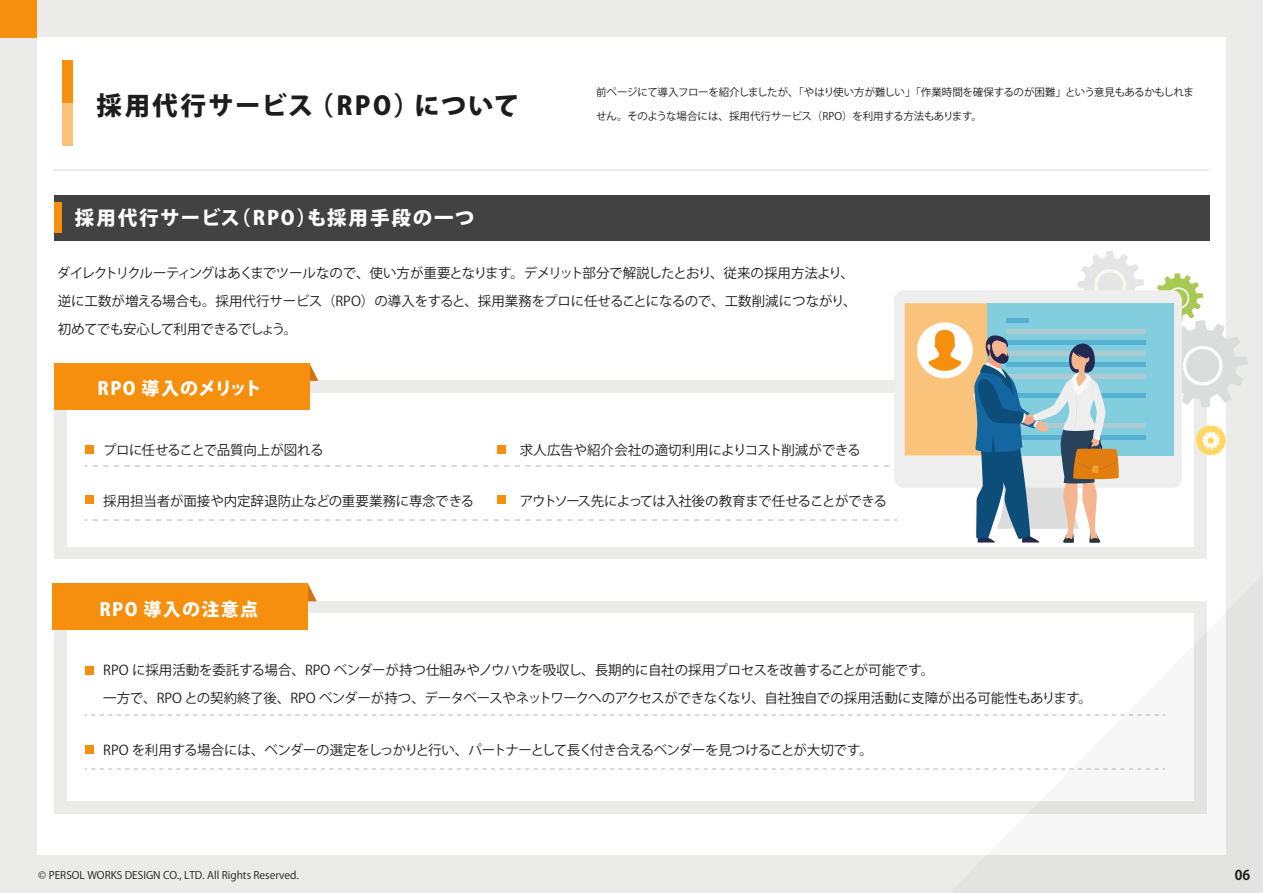
<style>
.page{position:relative;width:1263px;height:893px;background:#fff}
.page>*{position:absolute;margin:0;border:0;box-sizing:border-box;transform-origin:0 0}
.t1{font:800 25.5px "Koz Go Pr 6 N";letter-spacing:.075em;color:#1d1d1d}
.t2{font:800 19.5px "Koz Go Pr 6 N";letter-spacing:.095em;color:#fff}
.t3{font:800 18px "Koz Go Pr 6 N";letter-spacing:.035em;color:#fff}
.t4{font:800 18px "Koz Go Pr 6 N";letter-spacing:.08em;color:#fff}
.t5{font:13.5px/27.6px "Koz Go Pr 6 N";letter-spacing:-.02em;color:#1d1d1d}
.t6{font:13.5px "Koz Go Pr 6 N";letter-spacing:-.04em;color:#1d1d1d}
.t7{font:13.5px "Koz Go Pr 6 N";letter-spacing:-.05em;color:#1d1d1d}
.t8{font:700 13.5px "Koz Go Pr 6 N";color:#1d1d1d}
.t9{font:10.5px "Koz Go Pr 6 N";letter-spacing:-.03em;color:#1d1d1d}
.t10{font:10.5px "Koz Go Pr 6 N";color:#1d1d1d}
.t11{font:10.5px "Koz Go Pr 6 N";letter-spacing:-.02em;color:#1d1d1d}
</style>
<div class="page">
<div style="left:0;top:0;width:1263px;height:892px;background:#ebebea"></div>
<div style="left:38px;top:37px;width:1188px;height:818px;background:#fff"></div>
<div style="left:54px;top:380px;width:1153px;height:179px;background:#ebebea"></div>
<div style="left:67px;top:393px;width:1127px;height:153px;background:#fff"></div>
<div style="left:54px;top:601px;width:1153px;height:213px;background:#ebebea"></div>
<div style="left:67px;top:614px;width:1127px;height:187px;background:#fff"></div>
<svg style="left:85px;top:715px;width:861px;height:1px"></svg>
<div style="left:85px;top:666px;width:8px;height:8px;background:#f58f0d"></div>
<div style="left:85px;top:745px;width:8px;height:9px;background:#f58f0d"></div>
<svg style="left:306px;top:583px;width:11px;height:18px"></svg>
<div style="left:53px;top:584px;width:255px;height:46px;background:#f58f0d"></div>
<svg style="left:949px;top:613px;width:314px;height:280px"></svg>
<hr style="left:54px;top:169px;width:1155px;height:2px;background:#ebebea">
<div style="left:0;top:0;width:37px;height:37px;background:#f58f0d"></div>
<div style="left:63px;top:61px;width:10px;height:85px;background:#fac37c"></div>
<div style="left:63px;top:61px;width:10px;height:42px;background:#f58f0d"></div>
<svg style="left:93px;top:466px;width:796px;height:1px"></svg>
<svg style="left:93px;top:520px;width:804px;height:1px"></svg>
<svg style="left:85px;top:769px;width:1080px;height:1px"></svg>
<div style="left:54px;top:195px;width:1155px;height:45px;background:#424243"></div>
<div style="left:54px;top:202px;width:8px;height:30px;background:#f58f0d"></div>
<div style="left:85px;top:445px;width:8px;height:9px;background:#f58f0d"></div>
<div style="left:85px;top:495px;width:8px;height:8px;background:#f58f0d"></div>
<div style="left:497px;top:445px;width:8px;height:9px;background:#f58f0d"></div>
<div style="left:497px;top:495px;width:8px;height:8px;background:#f58f0d"></div>
<svg style="left:309px;top:363px;width:9px;height:18px"></svg>
<div style="left:54px;top:363px;width:255px;height:47px;background:#f58f0d"></div>
<div style="left:894px;top:290px;width:288px;height:198px;background:#eeeeef;border-radius:10px"></div>
<svg style="left:905px;top:251px;width:343px;height:291px"></svg>
<h1 class="t1" style="left:96px;top:91px;width:424px">採用代行サービス（RPO）について</h1>
<h2 class="t2" style="left:75px;top:207px;width:401px">採用代行サービス（RPO）も採用手段の一つ</h2>
<p class="t9" style="left:596px;top:86px;width:599px">前ページにて導入フローを紹介しましたが、「やはり使い方が難しい」「作業時間を確保するのが困難」という意見もあるかもしれま</p>
<p class="t11" style="left:596px;top:110px;width:387px">せん。そのような場合には、採用代行サービス（RPO）を利用する方法もあります。</p>
<p class="t5" style="left:57px;top:260px;width:801px">ダイレクトリクルーティングはあくまでツールなので、使い方が重要となります。デメリット部分で解説したとおり、従来の採用方法より、逆に工数が増える場合も。採用代行サービス（RPO）の導入をすると、採用業務をプロに任せることになるので、工数削減につながり、初めてでも安心して利用できるでしょう。</p>
<h3 class="t3" style="left:98px;top:378px;width:166px">RPO 導入のメリット</h3>
<p class="t6" style="left:103px;top:442px;width:222px">プロに任せることで品質向上が図れる</p>
<p class="t5" style="left:103px;top:487px;width:372px">採用担当者が面接や内定辞退防止などの重要業務に専念できる</p>
<h3 class="t4" style="left:99px;top:599px;width:160px">RPO 導入の注意点</h3>
<p class="t5" style="left:520px;top:436px;width:342px">求人広告や紹介会社の適切利用によりコスト削減ができる</p>
<p class="t7" style="left:520px;top:493px;width:369px">アウトソース先によっては入社後の教育まで任せることができる</p>
<p class="t5" style="left:103px;top:657px;width:990px">RPO に採用活動を委託する場合、RPO ベンダーが持つ仕組みやノウハウを吸収し、長期的に自社の採用プロセスを改善することが可能です。<br>一方で、RPO との契約終了後、RPO ベンダーが持つ、データベースやネットワークへのアクセスができなくなり、自社独自での採用活動に支障が出る可能性もあります。</p>
<p class="t6" style="left:103px;top:742px;width:771px">RPO を利用する場合には、ベンダーの選定をしっかりと行い、パートナーとして長く付き合えるベンダーを見つけることが大切です。</p>
<p class="t10" style="left:38px;top:869px;width:262px">© PERSOL WORKS DESIGN CO., LTD. All Rights Reserved.</p>
<p class="t8" style="left:1235px;top:867px;width:17px">06</p>
</div>
